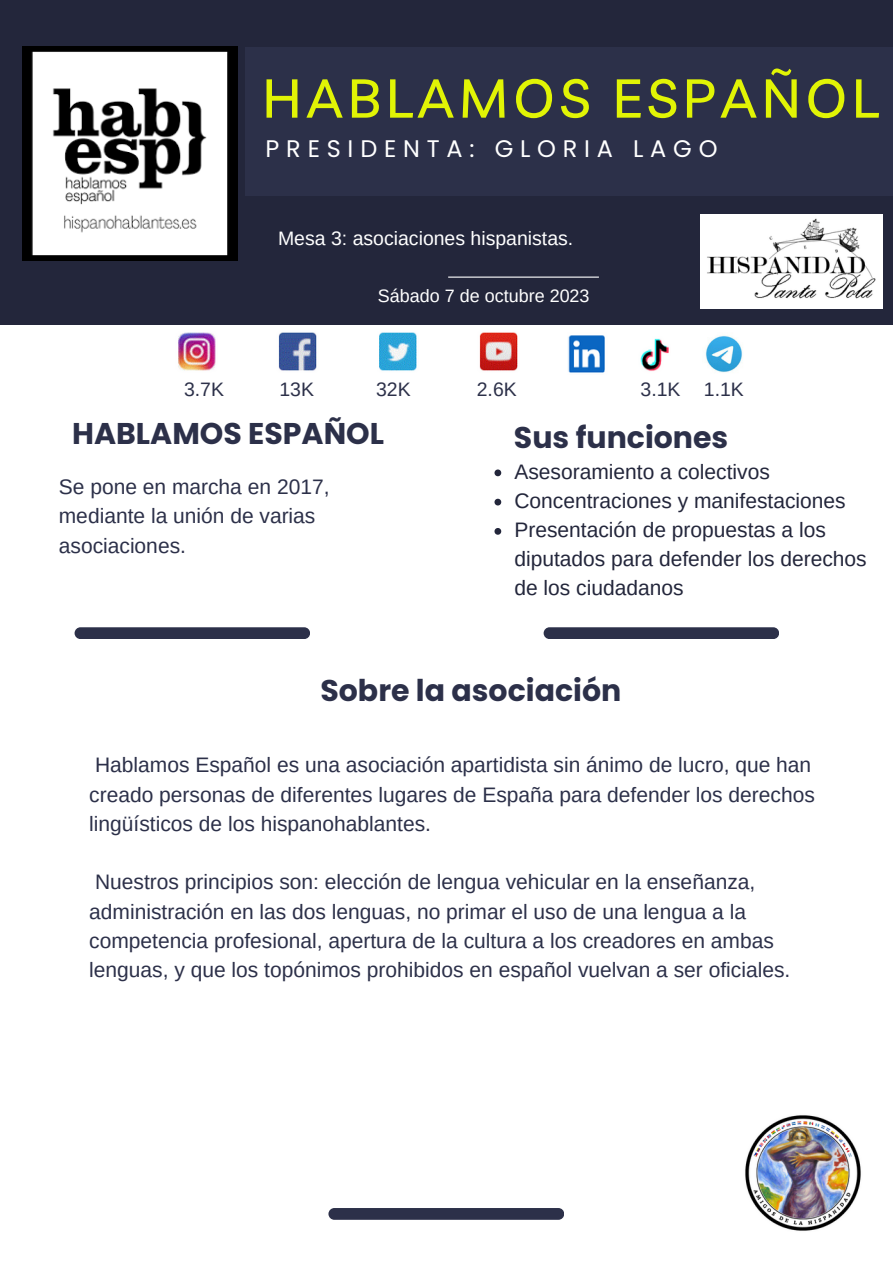
<style>
.page{position:relative;width:893px;height:1264px;background:#fff}
.page>*{position:absolute;margin:0;border:0;box-sizing:border-box;transform-origin:0 0}
.t1{font:500 54px "Livvic";letter-spacing:.085em;color:#e1f405}
.t2{font:700 30px "Poppins";color:#2c3049}
.t3{font:24px "Poppins";letter-spacing:.285em;color:#fff}
.t4{font:21px/29.2px "Arimo";color:#2c3049}
.t5{font:21px/29.2px "Arimo";color:#23263b}
.t6{font:19.5px "Arimo";color:#fff}
.t7{font:19.5px "Arimo";color:#2c3049}
.t8{font:18px "Arimo";color:#fff}
</style>
<div class="page">
<div style="left:0;top:0;width:892px;height:325px;background:#23263b"></div>
<div style="left:244px;top:47px;width:648px;height:149px;background:#2c3049"></div>
<img style="left:22px;top:46px;width:215px;height:215px">
<div style="left:75px;top:627px;width:235px;height:12px;background:#2c3049;border-radius:6px"></div>
<div style="left:328px;top:1207px;width:236px;height:12px;background:#2c3049;border-radius:6px"></div>
<hr style="left:448px;top:276px;width:151px;height:2px;background:#fff">
<div style="left:543px;top:627px;width:236px;height:12px;background:#2c3049;border-radius:6px"></div>
<svg style="left:494px;top:469px;width:7px;height:7px"></svg>
<svg style="left:494px;top:499px;width:7px;height:6px"></svg>
<svg style="left:494px;top:528px;width:7px;height:6px"></svg>
<img style="left:178px;top:332px;width:491px;height:41px">
<img style="left:705px;top:335px;width:38px;height:37px">
<img style="left:700px;top:215px;width:182px;height:93px">
<img style="left:745px;top:1115px;width:116px;height:116px">
<p class="t1" style="left:262px;top:63px;width:618px">HABLAMOS ESPAÑOL</p>
<p class="t3" style="left:265px;top:132px;width:453px">PRESIDENTA: GLORIA LAGO</p>
<p class="t6" style="left:278px;top:227px;width:297px">Mesa 3: asociaciones hispanistas.</p>
<p class="t8" style="left:378px;top:286px;width:213px">Sábado 7 de octubre 2023</p>
<p class="t7" style="left:184px;top:379px;width:41px">3.7K</p>
<p class="t7" style="left:279px;top:379px;width:36px">13K</p>
<p class="t7" style="left:376px;top:379px;width:36px">32K</p>
<p class="t7" style="left:477px;top:379px;width:41px">2.6K</p>
<p class="t7" style="left:640px;top:378px;width:41px">3.1K</p>
<p class="t7" style="left:703px;top:379px;width:41px">1.1K</p>
<p class="t2" style="left:72px;top:412px;width:313px">HABLAMOS ESPAÑOL</p>
<p class="t4" style="left:59px;top:472px;width:272px">Se pone en marcha en 2017, mediante la unión de varias asociaciones.</p>
<p class="t2" style="left:514px;top:416px;width:216px">Sus funciones</p>
<p class="t5" style="left:514px;top:456px;width:257px">Asesoramiento a colectivos</p>
<p class="t5" style="left:514px;top:486px;width:333px">Concentraciones y manifestaciones</p>
<p class="t5" style="left:514px;top:515px;width:354px">Presentación de propuestas a los diputados para defender los derechos de los ciudadanos</p>
<p class="t2" style="left:320px;top:669px;width:302px">Sobre la asociación</p>
<p class="t4" style="left:89px;top:750px;width:727px">Hablamos Español es una asociación apartidista sin ánimo de lucro, que han creado personas de diferentes lugares de España para defender los derechos lingüísticos de los hispanohablantes.</p>
<p class="t4" style="left:89px;top:867px;width:702px">Nuestros principios son: elección de lengua vehicular en la enseñanza, administración en las dos lenguas, no primar el uso de una lengua a la competencia profesional, apertura de la cultura a los creadores en ambas lenguas, y que los topónimos prohibidos en español vuelvan a ser oficiales.</p>
</div>
